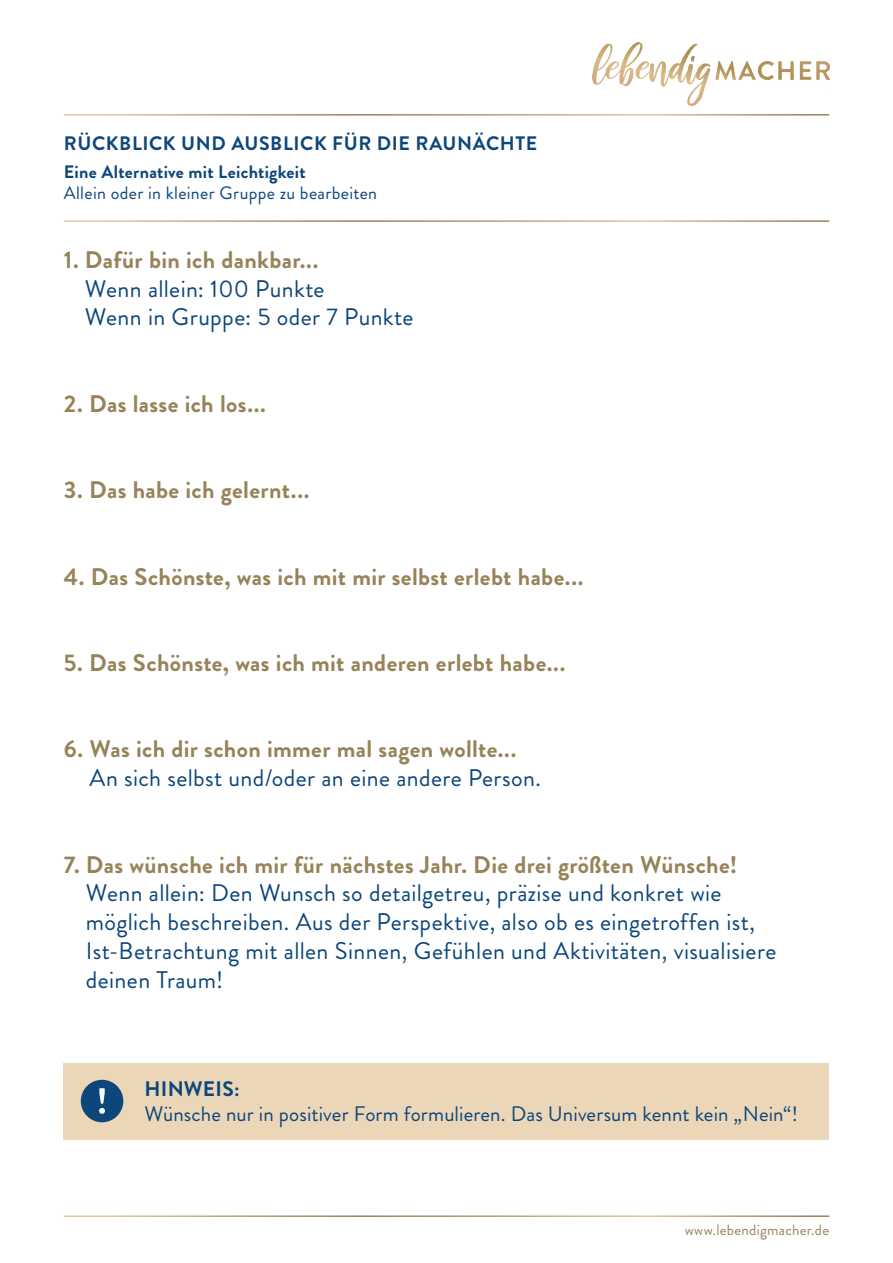
<style>
.page{position:relative;width:893px;height:1263px;background:#fff}
.page>*{position:absolute;margin:0;border:0;box-sizing:border-box;transform-origin:0 0}
.t1{font:24px/28.8px "Brandon Grotesque";letter-spacing:.015em;color:#0d467b}
.t2{font:700 24px "Brandon Grotesque";letter-spacing:.015em;color:#978359}
.t3{font:21px "Brandon Grotesque";letter-spacing:.005em;color:#0d467b}
.t4{font:700 21px "Brandon Grotesque";letter-spacing:.01em;color:#0d467b}
.t5{font:700 19.5px "Brandon Grotesque";letter-spacing:.03em;color:#0d467b}
.t6{font:18px "Brandon Grotesque";letter-spacing:.02em;color:#0d467b}
.t7{font:700 18px "Brandon Grotesque";letter-spacing:.015em;color:#0d467b}
.t8{font:15px "Brandon Grotesque";letter-spacing:.015em;color:#978359}
</style>
<div class="page">
<div style="left:64px;top:1063px;width:765px;height:77px;background:#ecd6b8"></div>
<div style="left:81px;top:1080px;width:42px;height:42px;background:#0d467b;border-radius:50%"></div>
<img style="left:593px;top:43px;width:236px;height:62px">
<svg style="left:99px;top:1088px;width:6px;height:26px"></svg>
<p class="t5" style="left:64px;top:129px;width:475px">RÜCKBLICK UND AUSBLICK FÜR DIE RAUNÄCHTE</p>
<p class="t7" style="left:64px;top:159px;width:243px">Eine Alternative mit Leichtigkeit</p>
<p class="t6" style="left:64px;top:181px;width:315px">Allein oder in kleiner Gruppe zu bearbeiten</p>
<p class="t2" style="left:64px;top:243px;width:256px">1. Dafür bin ich dankbar...</p>
<p class="t1" style="left:85px;top:274px;width:330px">Wenn allein: 100 Punkte<br>Wenn in Gruppe: 5 oder 7 Punkte</p>
<p class="t2" style="left:64px;top:387px;width:204px">2. Das lasse ich los...</p>
<p class="t2" style="left:64px;top:473px;width:247px">3. Das habe ich gelernt...</p>
<p class="t2" style="left:64px;top:559px;width:521px">4. Das Schönste, was ich mit mir selbst erlebt habe...</p>
<p class="t2" style="left:64px;top:646px;width:503px">5. Das Schönste, was ich mit anderen erlebt habe...</p>
<p class="t2" style="left:64px;top:732px;width:454px">6. Was ich dir schon immer mal sagen wollte...</p>
<p class="t1" style="left:89px;top:764px;width:453px">An sich selbst und/oder an eine andere Person.</p>
<p class="t2" style="left:64px;top:847px;width:675px">7. Das wünsche ich mir für nächstes Jahr. Die drei größten Wünsche!</p>
<p class="t1" style="left:86px;top:879px;width:692px">Wenn allein: Den Wunsch so detailgetreu, präzise und konkret wie möglich beschreiben. Aus der Perspektive, also ob es eingetroffen ist, Ist-Betrachtung mit allen Sinnen, Gefühlen und Aktivitäten, visualisiere deinen Traum!</p>
<p class="t4" style="left:145px;top:1074px;width:97px">HINWEIS:</p>
<p class="t3" style="left:145px;top:1099px;width:655px">Wünsche nur in positiver Form formulieren. Das Universum kennt kein „Nein“!</p>
<p class="t8" style="left:685px;top:1220px;width:146px">www.lebendigmacher.de</p>
</div>
